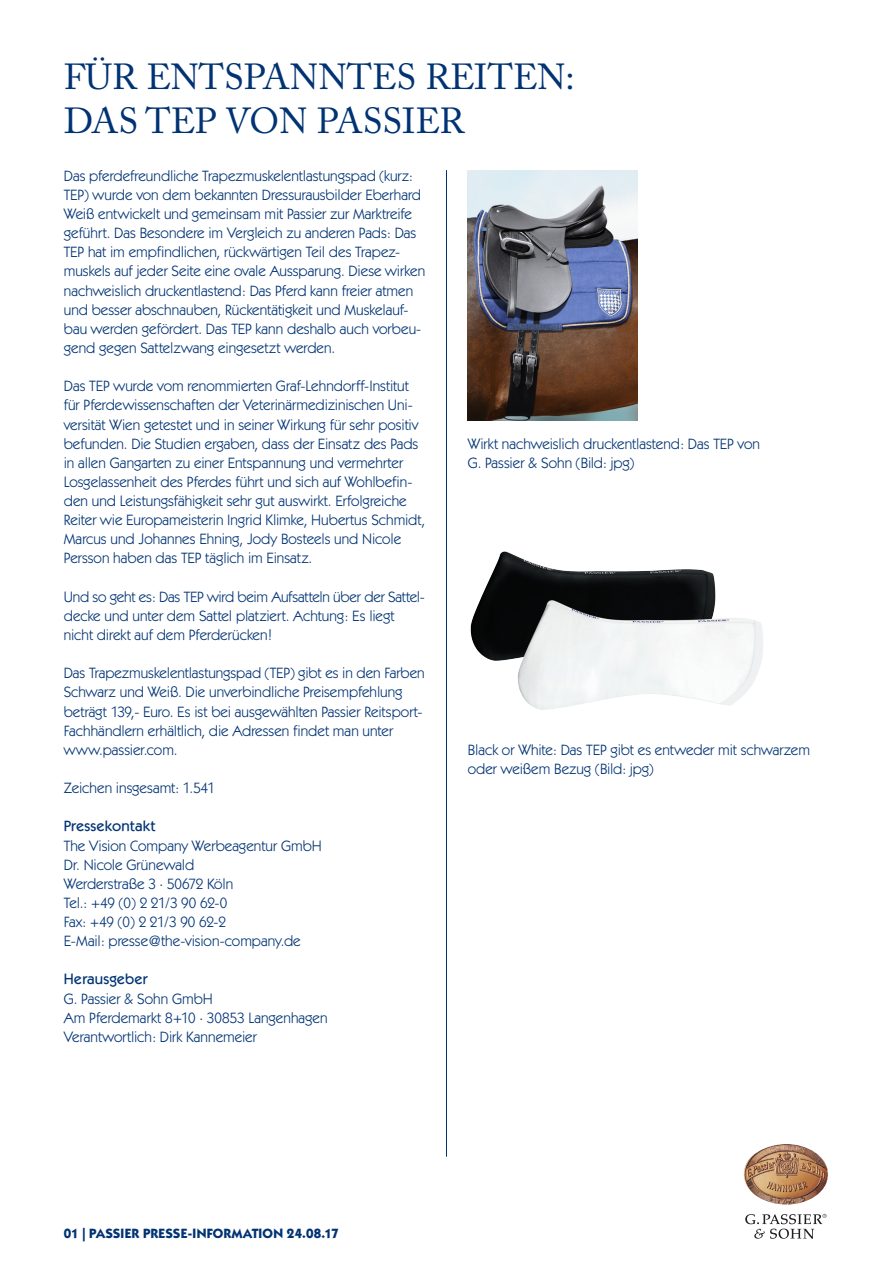
<style>
.page{position:relative;width:893px;height:1263px;background:#fff}
.page>*{position:absolute;margin:0;border:0;box-sizing:border-box;transform-origin:0 0}
.t1{font:36px "Adobe Caslon";color:#013374}
.Copy{font:15px/19.2px "Itc Kabel";color:#013374}
.Bildunterschrift{font:15px/19.2px "Itc Kabel";letter-spacing:-.005em;color:#013374}
.t2{font:700 13.5px "Itc Kabel";letter-spacing:.02em;color:#013374}
.s1{font-weight:500}
</style>
<div class="page">
<svg style="left:745px;top:1214px;width:82px;height:25px"></svg>
<img style="left:744px;top:1144px;width:84px;height:60px">
<hr style="left:446px;top:170px;width:1px;height:987px;background:#013374">
<img style="left:468px;top:170px;width:170px;height:251px">
<img style="left:470px;top:551px;width:246px;height:110px">
<img style="left:503px;top:597px;width:260px;height:113px">
<p class="t1" style="left:64px;top:56px;width:512px">FÜR ENTSPANNTES REITEN:</p>
<p class="t1" style="left:64px;top:99px;width:402px">DAS TEP VON PASSIER</p>
<p class="Copy" style="left:64px;top:166px;width:363px">Das pferdefreundliche Trapezmuskelentlastungspad (kurz:<br>TEP) wurde von dem bekannten Dressurausbilder Eberhard Weiß entwickelt und gemeinsam mit Passier zur Marktreife geführt. Das Besondere im Vergleich zu anderen Pads: Das TEP hat im empfindlichen, rückwärtigen Teil des Trapez&shy;muskels auf jeder Seite eine ovale Aussparung. Diese wirken nachweislich druckentlastend: Das Pferd kann freier atmen und besser abschnauben, Rückentätigkeit und Muskelauf&shy;bau werden gefördert. Das TEP kann deshalb auch vorbeu&shy;gend gegen Sattelzwang eingesetzt werden.</p>
<p class="Copy" style="left:64px;top:377px;width:363px">Das TEP wurde vom renommierten Graf-Lehndorff-Institut für Pferdewissenschaften der Veterinärmedizinischen Uni&shy;versität Wien getestet und in seiner Wirkung für sehr positiv befunden. Die Studien ergaben, dass der Einsatz des Pads in allen Gangarten zu einer Entspannung und vermehrter Losgelassenheit des Pferdes führt und sich auf Wohlbefin&shy;den und Leistungsfähigkeit sehr gut auswirkt. Erfolgreiche Reiter wie Europameisterin Ingrid Klimke, Hubertus Schmidt, Marcus und Johannes Ehning, Jody Bosteels und Nicole Persson haben das TEP täglich im Einsatz.</p>
<p class="Copy" style="left:64px;top:587px;width:361px">Und so geht es: Das TEP wird beim Aufsatteln über der Sattel&shy;decke und unter dem Sattel platziert. Achtung: Es liegt nicht direkt auf dem Pferderücken!</p>
<p class="Copy" style="left:64px;top:664px;width:362px">Das Trapezmuskelentlastungspad (TEP) gibt es in den Farben Schwarz und Weiß. Die unverbindliche Preisempfehlung beträgt 139,- Euro. Es ist bei ausgewählten Passier Reitsport-Fachhändlern erhältlich, die Adressen findet man unter www.passier.com.</p>
<p class="Copy" style="left:64px;top:778px;width:153px">Zeichen insgesamt: 1.541</p>
<p class="Copy" style="left:64px;top:817px;width:260px"><span class="s1">Pressekontakt<br></span>The Vision Company Werbeagentur GmbH<br>Dr. Nicole Grünewald<br>Werderstraße 3 · 50672 Köln<br>Tel.: +49 (0) 2 21/3 90 62-0<br>Fax: +49 (0) 2 21/3 90 62-2<br>E-Mail: presse@the-vision-company.de</p>
<p class="Copy" style="left:64px;top:970px;width:265px"><span class="s1">Herausgeber<br></span>G. Passier &amp; Sohn GmbH<br>Am Pferdemarkt 8+10 · 30853 Langenhagen<br>Verantwortlich: Dirk Kannemeier</p>
<p class="Bildunterschrift" style="left:468px;top:434px;width:294px">Wirkt nachweislich druckentlastend: Das TEP von<br>G. Passier &amp; Sohn (Bild: jpg)</p>
<p class="Bildunterschrift" style="left:468px;top:740px;width:344px">Black or White: Das TEP gibt es entweder mit schwarzem oder weißem Bezug (Bild: jpg)</p>
<p class="t2" style="left:64px;top:1225px;width:276px">01 | PASSIER PRESSE-INFORMATION 24.08.17</p>
</div>
